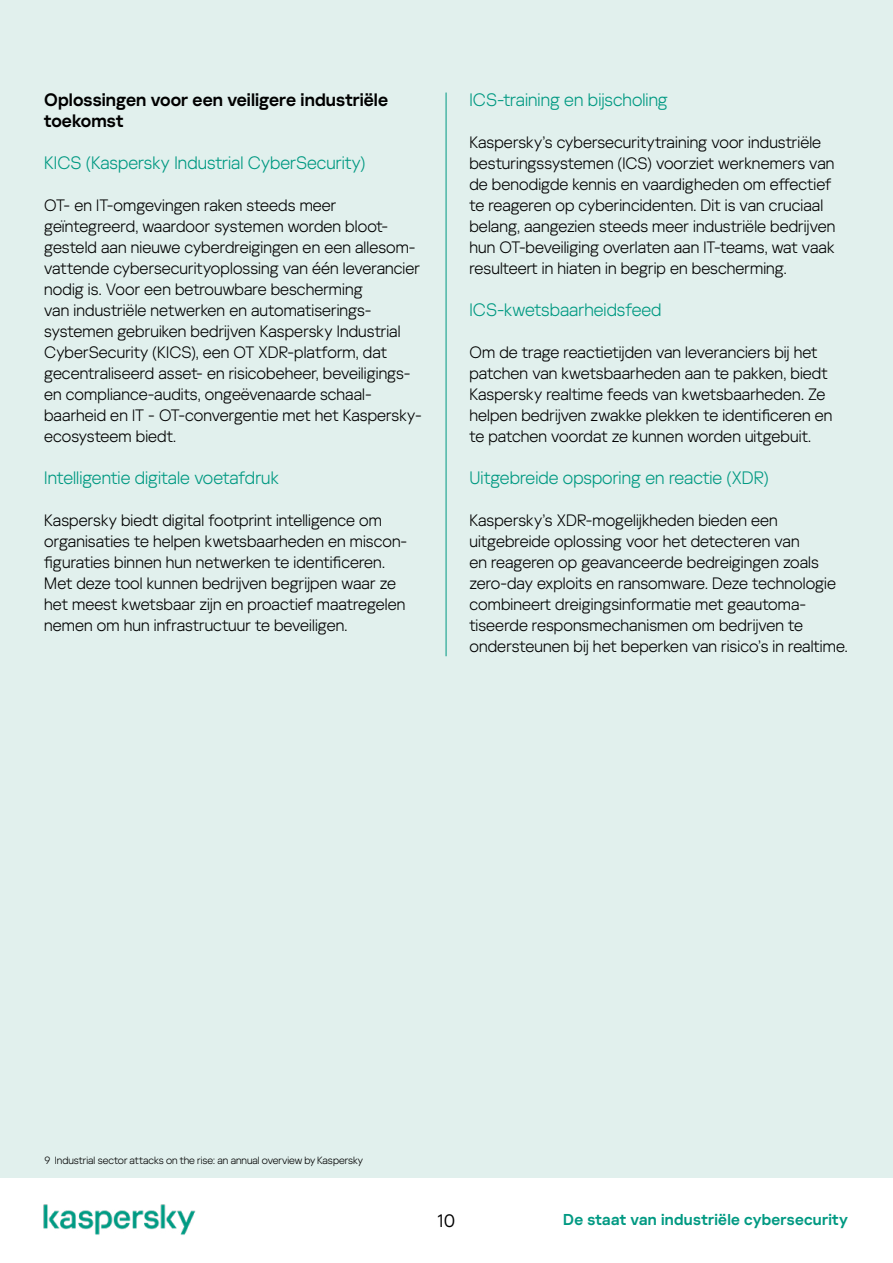
<style>
.page{position:relative;width:893px;height:1263px;background:#fff}
.page>*{position:absolute;margin:0;border:0;box-sizing:border-box;transform-origin:0 0}
.t1{font:300 18px "Kaspersky Sans Display";color:#009982}
.t2{font:600 18px/21px "Kaspersky Sans Display";letter-spacing:.005em;color:#000}
.t3{font:18px "Kaspersky Sans Display";color:#000}
.t4{font:300 16.5px/21px "Kaspersky Sans Display";letter-spacing:.005em;color:#000}
.t5{font:600 15.75px "Kaspersky Sans Display";letter-spacing:.02em;color:#009982}
.t6{font:300 10.5px "Kaspersky Sans Display";color:#000}
</style>
<div class="page">
<div style="left:0;top:0;width:893px;height:1178px;background:#e1f0ed"></div>
<img style="left:43px;top:1204px;width:153px;height:31px">
<hr style="left:446px;top:93px;width:1px;height:563px;background:#009982">
<p class="t2" style="left:44px;top:88px;width:345px">Oplossingen voor een veiligere industriële toekomst</p>
<p class="t1" style="left:44px;top:150px;width:322px">KICS (Kaspersky Industrial CyberSecurity)</p>
<p class="t4" style="left:44px;top:194px;width:379px">OT- en IT-omgevingen raken steeds meer geïntegreerd, waardoor systemen worden bloot&shy;gesteld aan nieuwe cyberdreigingen en een allesom&shy;vattende cybersecurityoplossing van één leverancier nodig is. Voor een betrouwbare bescherming<br>van industriële netwerken en automatiserings&shy;systemen gebruiken bedrijven Kaspersky Industrial CyberSecurity (KICS), een OT XDR-platform, dat gecentraliseerd asset- en risicobeheer, beveiligings&shy;en compliance-audits, ongeëvenaarde schaal&shy;baarheid en IT - OT-convergentie met het Kaspersky&shy;ecosysteem biedt.</p>
<p class="t1" style="left:44px;top:465px;width:236px">Intelligentie digitale voetafdruk</p>
<p class="t4" style="left:44px;top:509px;width:365px">Kaspersky biedt digital footprint intelligence om organisaties te helpen kwetsbaarheden en miscon&shy;figuraties binnen hun netwerken te identificeren.<br>Met deze tool kunnen bedrijven begrijpen waar ze het meest kwetsbaar zijn en proactief maatregelen nemen om hun infrastructuur te beveiligen.</p>
<p class="t1" style="left:469px;top:87px;width:200px">ICS-training en bijscholing</p>
<p class="t4" style="left:469px;top:131px;width:367px">Kaspersky’s cybersecuritytraining voor industriële besturingssystemen (ICS) voorziet werknemers van de benodigde kennis en vaardigheden om effectief te reageren op cyberincidenten. Dit is van cruciaal belang, aangezien steeds meer industriële bedrijven hun OT-beveiliging overlaten aan IT-teams, wat vaak resulteert in hiaten in begrip en bescherming.</p>
<p class="t1" style="left:469px;top:297px;width:193px">ICS-kwetsbaarheidsfeed</p>
<p class="t4" style="left:469px;top:341px;width:364px">Om de trage reactietijden van leveranciers bij het patchen van kwetsbaarheden aan te pakken, biedt Kaspersky realtime feeds van kwetsbaarheden. Ze helpen bedrijven zwakke plekken te identificeren en te patchen voordat ze kunnen worden uitgebuit.</p>
<p class="t1" style="left:469px;top:465px;width:301px">Uitgebreide opsporing en reactie (XDR)</p>
<p class="t4" style="left:469px;top:509px;width:380px">Kaspersky’s XDR-mogelijkheden bieden een uitgebreide oplossing voor het detecteren van<br>en reageren op geavanceerde bedreigingen zoals zero-day exploits en ransomware. Deze technologie combineert dreigingsinformatie met geautoma&shy;tiseerde responsmechanismen om bedrijven te ondersteunen bij het beperken van risico’s in realtime.</p>
<p class="t6" style="left:45px;top:1153px;width:320px">9 Industrial sector attacks on the rise: an annual overview by Kaspersky</p>
<p class="t3" style="left:438px;top:1207px;width:19px">10</p>
<p class="t5" style="left:563px;top:1208px;width:286px">De staat van industriële cybersecurity</p>
</div>
